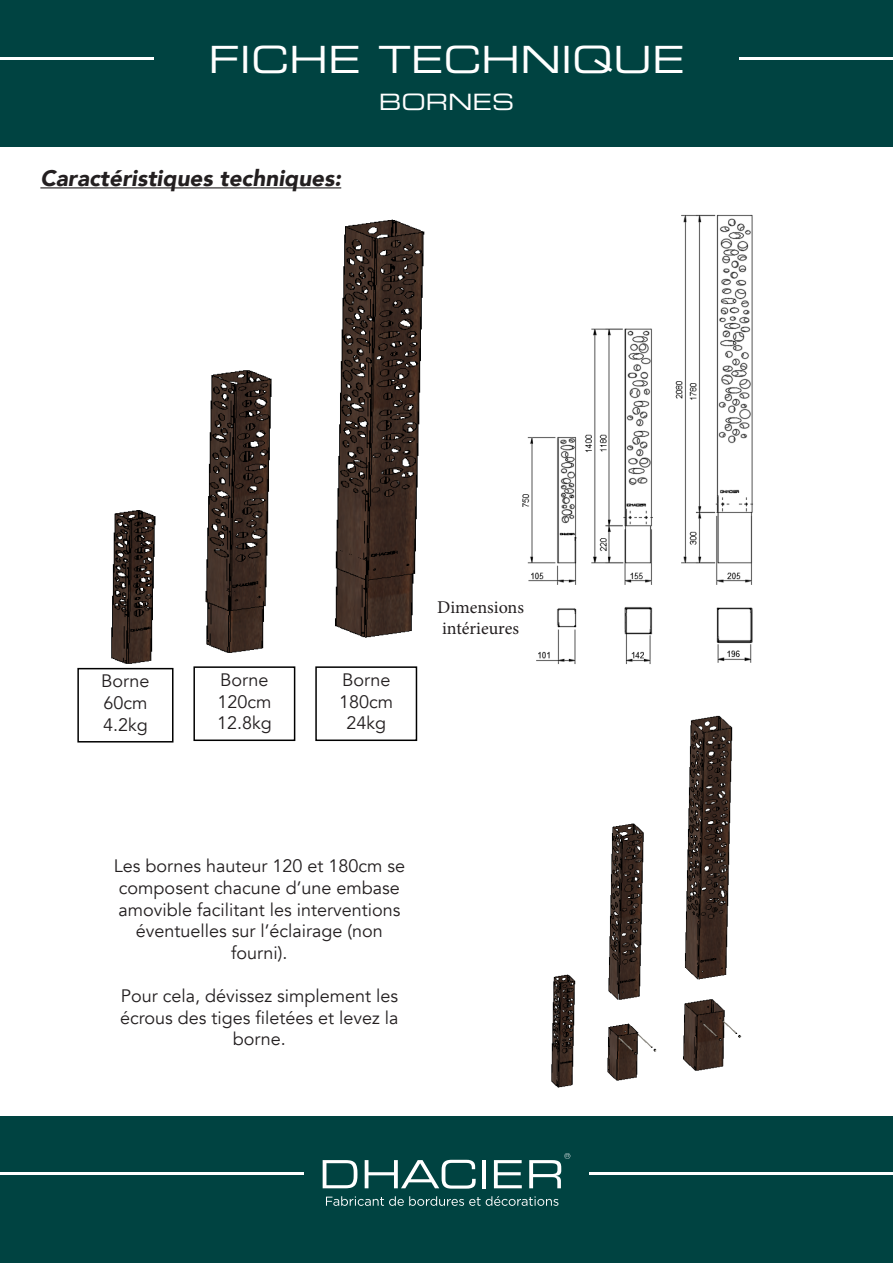
<style>
.page{position:relative;width:893px;height:1263px;background:#fff}
.page>*{position:absolute;margin:0;border:0;box-sizing:border-box;transform-origin:0 0}
.t1{font:37.5px "Eurostile Extended Two";color:#fff}
.t2{font:italic 900 22.5px "Avenir";color:#231f20}
.t3{font:22.5px "Eurostile Extended Two";color:#fff}
.t4{font:18px/21.6px "Avenir";color:#231f20}
.t5{font:18px/21.6px "Minion Pro";color:#231f20}
</style>
<div class="page">
<div style="left:0;top:0;width:893px;height:147px;background:#004341"></div>
<div style="left:0;top:1116px;width:893px;height:147px;background:#004341"></div>
<hr style="left:740px;top:57px;width:153px;height:3px;background:#fff">
<hr style="left:0;top:57px;width:153px;height:3px;background:#fff">
<hr style="left:0;top:1172px;width:304px;height:3px;background:#fff">
<hr style="left:589px;top:1172px;width:304px;height:3px;background:#fff">
<svg style="left:323px;top:1160px;width:34px;height:28px"></svg>
<svg style="left:365px;top:1160px;width:111px;height:28px"></svg>
<hr style="left:482px;top:1160px;width:4px;height:28px;background:#fff">
<svg style="left:494px;top:1160px;width:28px;height:28px"></svg>
<svg style="left:326px;top:1196px;width:232px;height:10px"></svg>
<svg style="left:529px;top:1153px;width:41px;height:35px"></svg>
<hr style="left:40px;top:187px;width:301px;height:1px;background:#231f20">
<img style="left:522px;top:214px;width:231px;height:450px">
<img style="left:77px;top:219px;width:348px;height:453px">
<div style="left:77px;top:668px;width:96px;height:74px;border:2px solid #000"></div>
<div style="left:193px;top:666px;width:102px;height:75px;border:2px solid #000"></div>
<div style="left:315px;top:666px;width:102px;height:75px;border:2px solid #000"></div>
<img style="left:551px;top:715px;width:191px;height:373px">
<h1 class="t1" style="left:208px;top:34px;width:477px">FICHE TECHNIQUE</h1>
<p class="t3" style="left:379px;top:87px;width:137px">BORNES</p>
<p class="t2" style="left:40px;top:160px;width:302px">Caractéristiques techniques:</p>
<p class="t4" style="left:101px;top:671px;width:50px">Borne<br>60cm</p>
<p class="t4" style="left:103px;top:714px;width:46px">4.2kg</p>
<p class="t4" style="left:217px;top:669px;width:56px">Borne<br>120cm</p>
<p class="t4" style="left:217px;top:712px;width:56px">12.8kg</p>
<p class="t4" style="left:339px;top:669px;width:56px">Borne<br>180cm</p>
<p class="t4" style="left:346px;top:712px;width:41px">24kg</p>
<p class="t5" style="left:437px;top:596px;width:88px">Dimensions intérieures</p>
<p class="t4" style="left:114px;top:856px;width:293px;text-align:center">Les bornes hauteur 120 et 180cm se composent chacune d’une embase amovible facilitant les interventions éventuelles sur l’éclairage (non fourni).</p>
<p class="t4" style="left:120px;top:985px;width:280px;text-align:center">Pour cela, dévissez simplement les écrous des tiges filetées et levez la borne.</p>
</div>
